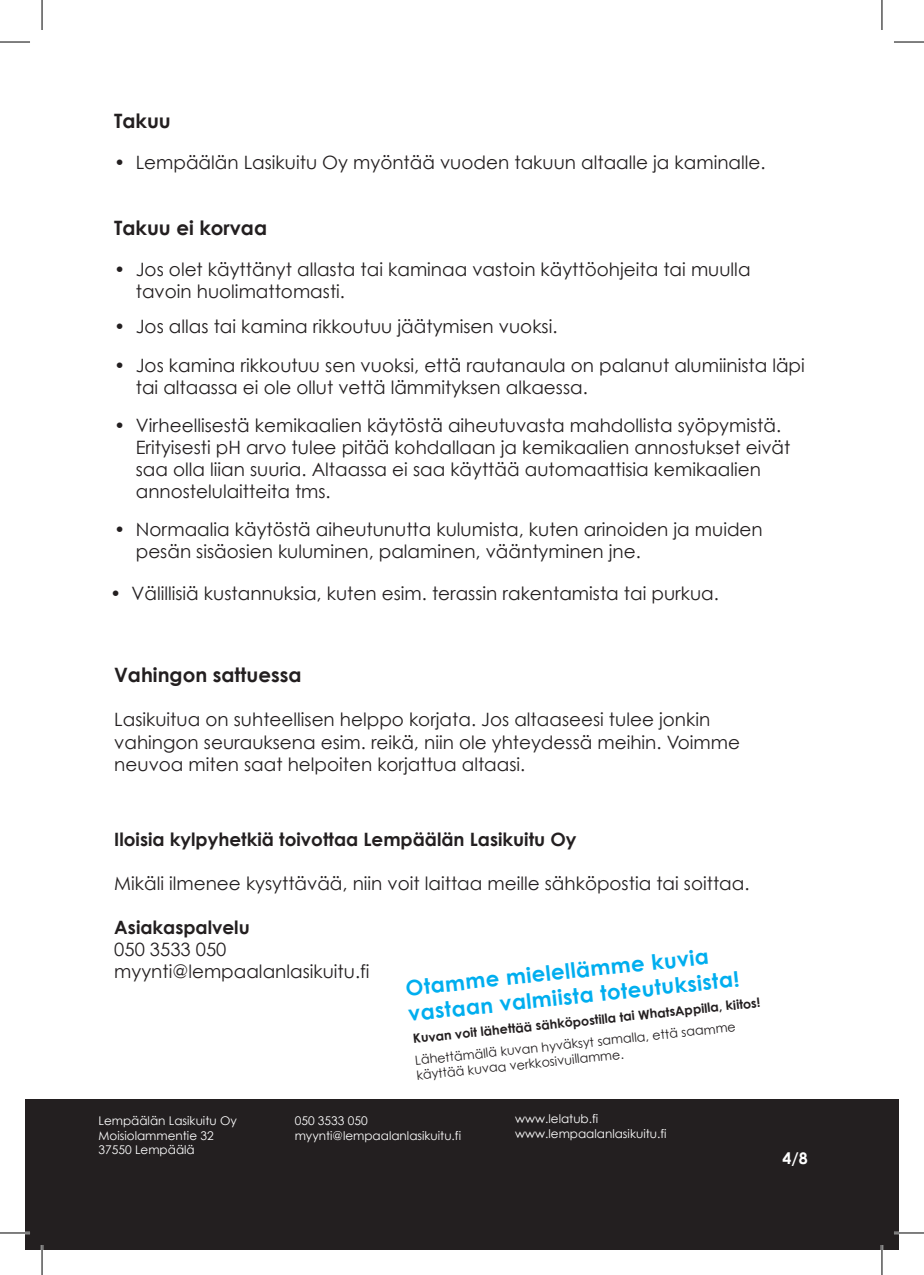
<style>
.page{position:relative;width:924px;height:1275px;background:#fff}
.page>*{position:absolute;margin:0;border:0;box-sizing:border-box;transform-origin:0 0}
.t1{font:700 21.2px/25.4px "Century Gothic";color:#00aeef}
.t2{font:700 19.8px "Century Gothic";color:#231f20}
.t3{font:18.4px/22px "Century Gothic";color:#231f20}
.t4{font:700 18.4px "Century Gothic";color:#231f20}
.t5{font:700 16px "Century Gothic";color:#fff}
.t6{font:12.8px/15.2px "Century Gothic";color:#231f20}
.t7{font:700 12.8px "Century Gothic";color:#231f20}
.t8{font:12px/14.4px "Century Gothic";color:#fff}
</style>
<div class="page">
<div style="left:25px;top:1099px;width:856px;height:151px;background:#231f20"></div>
<div style="left:881px;top:1100px;width:17px;height:150px;background:#231f20"></div>
<hr style="left:0;top:1231px;width:30px;height:3px;background:#fff">
<hr style="left:893px;top:1231px;width:30px;height:3px;background:#fff">
<hr style="left:41px;top:1245px;width:2px;height:30px;background:#fff">
<hr style="left:880px;top:1245px;width:2px;height:30px;background:#fff">
<hr style="left:0;top:42px;width:30px;height:1px;background:#000">
<hr style="left:893px;top:42px;width:30px;height:1px;background:#000">
<hr style="left:0;top:1232px;width:30px;height:1px;background:#000">
<hr style="left:893px;top:1232px;width:30px;height:1px;background:#000">
<hr style="left:42px;top:0;width:1px;height:30px;background:#000">
<hr style="left:42px;top:1245px;width:1px;height:30px;background:#000">
<hr style="left:881px;top:0;width:1px;height:30px;background:#000">
<hr style="left:881px;top:1245px;width:1px;height:30px;background:#000">
<p class="t2" style="left:114px;top:105px;width:58px">Takuu</p>
<p class="t3" style="left:114px;top:151px;width:13px">•</p>
<p class="t3" style="left:136px;top:151px;width:631px">Lempäälän Lasikuitu Oy myöntää vuoden takuun altaalle ja kaminalle.</p>
<p class="t2" style="left:114px;top:212px;width:154px">Takuu ei korvaa</p>
<p class="t3" style="left:114px;top:258px;width:13px">•</p>
<p class="t3" style="left:114px;top:315px;width:13px">•</p>
<p class="t3" style="left:114px;top:354px;width:13px">•</p>
<p class="t3" style="left:114px;top:414px;width:13px">•</p>
<p class="t3" style="left:114px;top:518px;width:13px">•</p>
<p class="t3" style="left:110px;top:582px;width:13px">•</p>
<p class="t3" style="left:136px;top:258px;width:616px">Jos olet käyttänyt allasta tai kaminaa vastoin käyttöohjeita tai muulla tavoin huolimattomasti.</p>
<p class="t3" style="left:136px;top:315px;width:423px">Jos allas tai kamina rikkoutuu jäätymisen vuoksi.</p>
<p class="t3" style="left:136px;top:353px;width:670px">Jos kamina rikkoutuu sen vuoksi, että rautanaula on palanut alumiinista läpi tai altaassa ei ole ollut vettä lämmityksen alkaessa.</p>
<p class="t3" style="left:136px;top:414px;width:656px">Virheellisestä kemikaalien käytöstä aiheutuvasta mahdollista syöpymistä.<br>Erityisesti pH arvo tulee pitää kohdallaan ja kemikaalien annostukset eivät saa olla liian suuria. Altaassa ei saa käyttää automaattisia kemikaalien annostelulaitteita tms.</p>
<p class="t3" style="left:136px;top:518px;width:628px">Normaalia käytöstä aiheutunutta kulumista, kuten arinoiden ja muiden pesän sisäosien kuluminen, palaminen, vääntyminen jne.</p>
<p class="t3" style="left:131px;top:582px;width:588px">Välillisiä kustannuksia, kuten esim. terassin rakentamista tai purkua.</p>
<p class="t2" style="left:114px;top:659px;width:189px">Vahingon sattuessa</p>
<p class="t3" style="left:114px;top:708px;width:627px">Lasikuitua on suhteellisen helppo korjata. Jos altaaseesi tulee jonkin vahingon seurauksena esim. reikä, niin ole yhteydessä meihin. Voimme neuvoa miten saat helpoiten korjattua altaasi.</p>
<p class="t4" style="left:114px;top:825px;width:463px">Iloisia kylpyhetkiä toivottaa Lempäälän Lasikuitu Oy</p>
<p class="t3" style="left:114px;top:872px;width:636px">Mikäli ilmenee kysyttävää, niin voit laittaa meille sähköpostia tai soittaa.</p>
<p class="t4" style="left:114px;top:913px;width:137px">Asiakaspalvelu</p>
<p class="t3" style="left:114px;top:938px;width:257px">050 3533 050 myynti@lempaalanlasikuitu.fi</p>
<p class="t1" style="left:404px;top:974px;width:334px;rotate:-6deg">Otamme mielellämme kuvia vastaan valmiista toteutuksista!</p>
<p class="t7" style="left:412px;top:1029px;width:350px;rotate:-6deg">Kuvan voit lähettää sähköpostilla tai WhatsAppilla, kiitos!</p>
<p class="t6" style="left:414px;top:1052px;width:324px;rotate:-6deg">Lähettämällä kuvan hyväksyt samalla, että saamme käyttää kuvaa verkkosivuillamme.</p>
<p class="t8" style="left:98px;top:1113px;width:140px">Lempäälän Lasikuitu Oy<br>Moisiolammentie 32<br>37550 Lempäälä</p>
<p class="t8" style="left:294px;top:1113px;width:168px">050 3533 050 myynti@lempaalanlasikuitu.fi</p>
<p class="t8" style="left:515px;top:1111px;width:153px">www.lelatub.fi www.lempaalanlasikuitu.fi</p>
<p class="t5" style="left:782px;top:1146px;width:27px">4/8</p>
</div>
